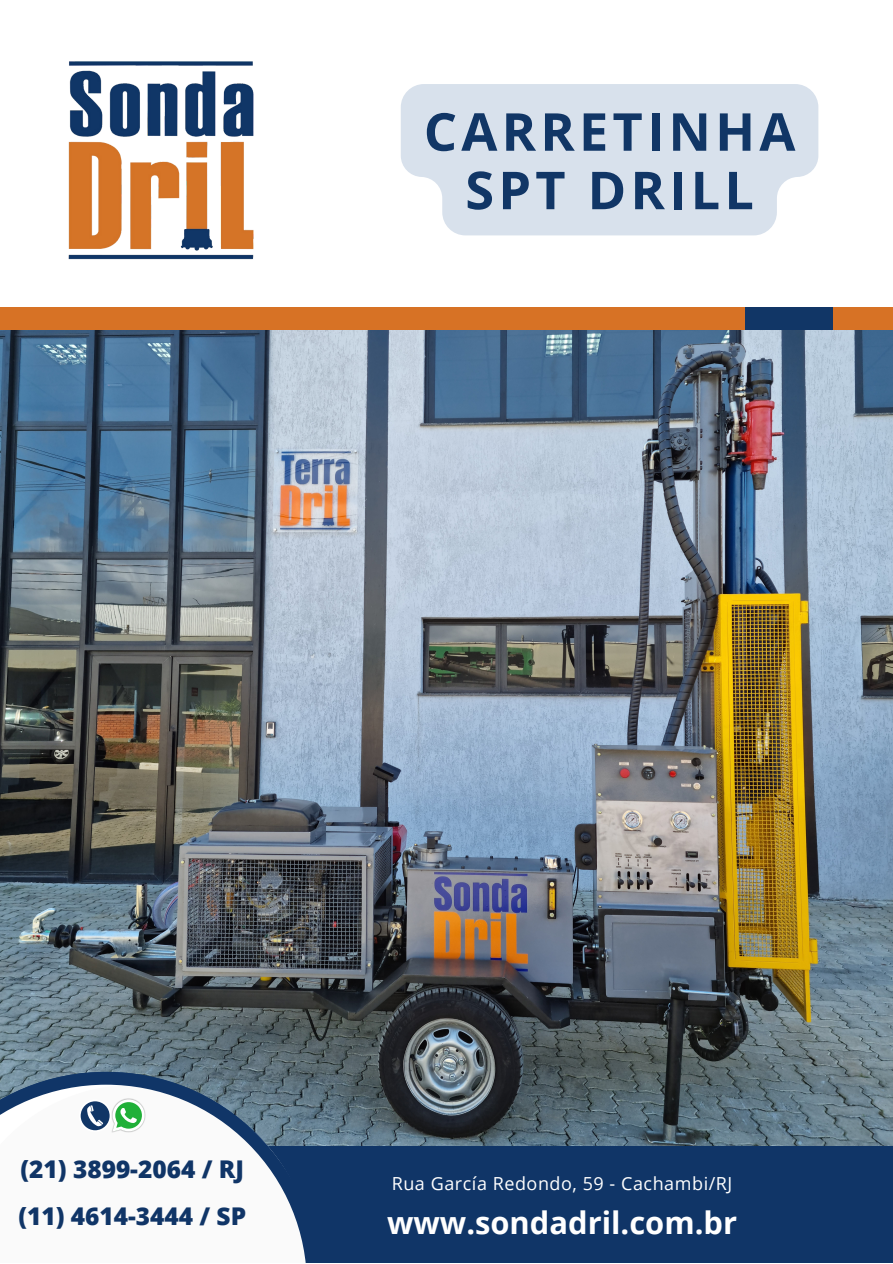
<style>
.page{position:relative;width:893px;height:1264px;background:#fff}
.page>*{position:absolute;margin:0;border:0;box-sizing:border-box;transform-origin:0 0}
.t1{font:700 52.2px/58.5px "Open Sans";letter-spacing:.08em;color:#113666;text-align:center}
.t2{font:700 30.9px "Open Sans";color:#fff}
.t3{font:800 24.45px/47px "Open Sans";color:#103567}
.t4{font:18px "Open Sans";letter-spacing:.03em;color:#fff}
</style>
<div class="page">
<div style="left:0;top:307px;width:892px;height:23px;background:#d77225"></div>
<img style="left:68px;top:61px;width:186px;height:199px">
<img style="left:0;top:330px;width:892px;height:816px">
<div style="left:299px;top:1146px;width:593px;height:116px;background:#103567"></div>
<svg style="left:0;top:1071px;width:320px;height:191px"></svg>
<div style="left:106px;top:1110px;width:69px;height:55px;background:#fafafa"></div>
<svg style="left:69px;top:1091px;width:78px;height:65px"></svg>
<svg style="left:401px;top:84px;width:417px;height:151px;background:#dbe3ed"></svg>
<div style="left:744px;top:307px;width:88px;height:23px;background:#113666"></div>
<h1 class="t1" style="left:424px;top:101px;width:373px">CARRETINHA<br>SPT DRILL</h1>
<p class="t3" style="left:18px;top:1145px;width:229px">(21) 3899-2064 / RJ (11) 4614-3444 / SP</p>
<p class="t4" style="left:391px;top:1170px;width:342px">Rua García Redondo, 59 - Cachambi/RJ</p>
<p class="t2" style="left:387px;top:1200px;width:351px">www.sondadril.com.br</p>
</div>
